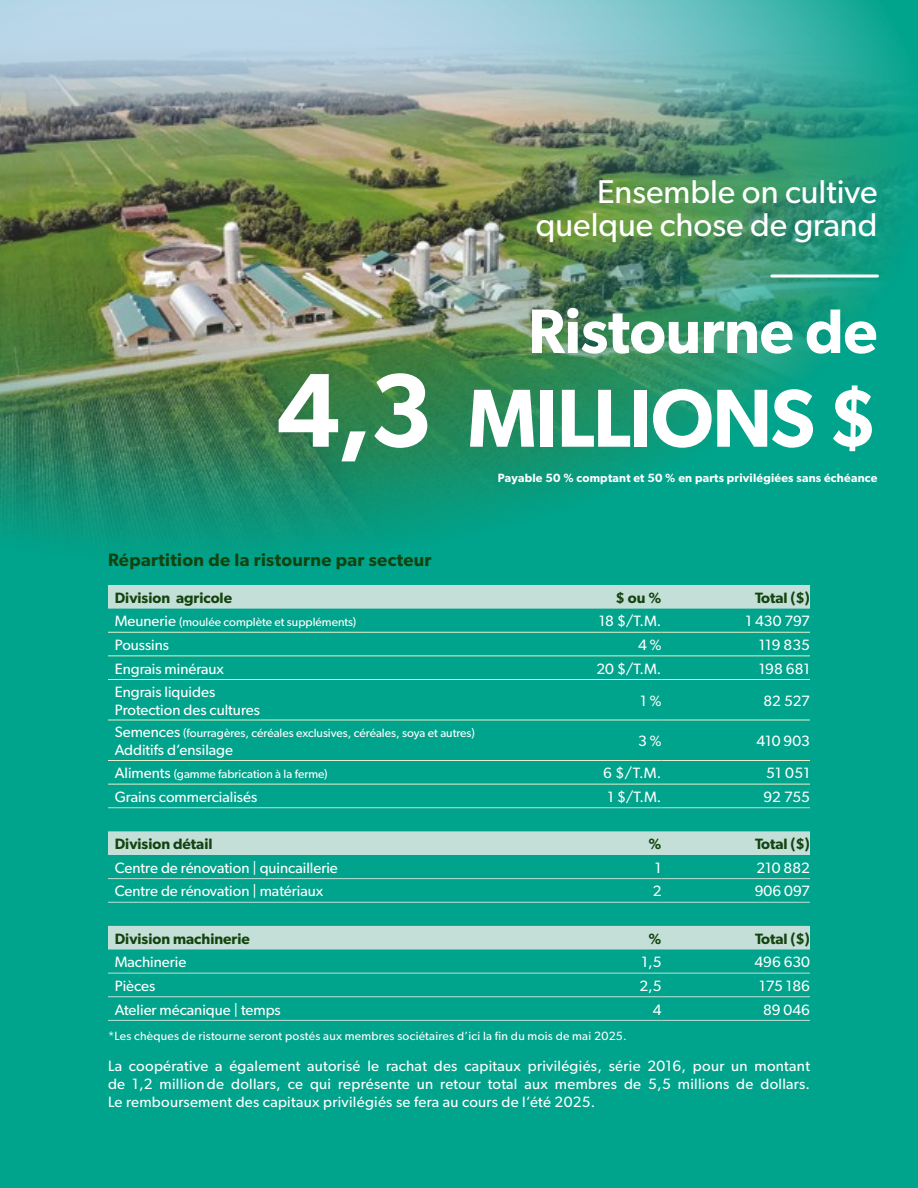
<style>
.page{position:relative;width:918px;height:1188px;background:#fff}
.page>*{position:absolute;margin:0;border:0;box-sizing:border-box;transform-origin:0 0}
.t1{font:600 82.5px "Gibson";letter-spacing:-.02em;color:#fff}
.t2{font:600 63px "Gibson";letter-spacing:-.005em;color:#fff}
.t3{font:33px/33px "Gibson";color:#fff;text-align:right}
.t4{font:600 18px "Gibson";letter-spacing:.02em;color:#13440f}
.t5{font:15px/18px "Gibson";color:#fff}
.t6{font:600 15px "Gibson";color:#13440f}
.t7{font:12px "Gibson";color:#fff}
.t8{font:12px "Gibson";letter-spacing:.02em;color:#fff}
.t9{font:600 12px "Gibson";letter-spacing:.02em;color:#fff}
.s1{font-size:105px}
.s2{font-size:15px}
</style>
<div class="page">
<div style="left:0;top:459px;width:918px;height:729px;background:#00a38b"></div>
<img style="left:0;top:0;width:918px;height:541px">
<hr style="left:772px;top:275px;width:105px;height:3px;background:#fff">
<svg style="left:108px;top:585px;width:702px;height:365px"></svg>
<hr style="left:108px;top:632px;width:405px;height:1px;background:#e9efca">
<hr style="left:513px;top:632px;width:149px;height:1px;background:#e9efca">
<hr style="left:662px;top:632px;width:148px;height:1px;background:#e9efca">
<hr style="left:108px;top:656px;width:405px;height:1px;background:#e9efca">
<hr style="left:513px;top:656px;width:149px;height:1px;background:#e9efca">
<hr style="left:662px;top:656px;width:148px;height:1px;background:#e9efca">
<hr style="left:108px;top:679px;width:405px;height:1px;background:#e9efca">
<hr style="left:513px;top:679px;width:149px;height:1px;background:#e9efca">
<hr style="left:662px;top:679px;width:148px;height:1px;background:#e9efca">
<hr style="left:108px;top:720px;width:405px;height:1px;background:#e9efca">
<hr style="left:513px;top:720px;width:149px;height:1px;background:#e9efca">
<hr style="left:662px;top:720px;width:148px;height:1px;background:#e9efca">
<hr style="left:108px;top:760px;width:405px;height:1px;background:#e9efca">
<hr style="left:513px;top:760px;width:149px;height:1px;background:#e9efca">
<hr style="left:662px;top:760px;width:148px;height:1px;background:#e9efca">
<hr style="left:108px;top:784px;width:405px;height:1px;background:#e9efca">
<hr style="left:513px;top:784px;width:149px;height:1px;background:#e9efca">
<hr style="left:662px;top:784px;width:148px;height:1px;background:#e9efca">
<hr style="left:108px;top:807px;width:405px;height:1px;background:#c4dfd7">
<hr style="left:513px;top:807px;width:149px;height:1px;background:#c4dfd7">
<hr style="left:662px;top:807px;width:148px;height:1px;background:#c4dfd7">
<hr style="left:108px;top:878px;width:405px;height:1px;background:#c4dfd7">
<hr style="left:513px;top:878px;width:149px;height:1px;background:#c4dfd7">
<hr style="left:662px;top:878px;width:148px;height:1px;background:#c4dfd7">
<hr style="left:108px;top:902px;width:405px;height:1px;background:#c4dfd7">
<hr style="left:513px;top:902px;width:149px;height:1px;background:#c4dfd7">
<hr style="left:662px;top:902px;width:148px;height:1px;background:#c4dfd7">
<hr style="left:108px;top:973px;width:405px;height:1px;background:#c4dfd7">
<hr style="left:513px;top:973px;width:149px;height:1px;background:#c4dfd7">
<hr style="left:662px;top:973px;width:148px;height:1px;background:#c4dfd7">
<hr style="left:108px;top:996px;width:405px;height:1px;background:#c4dfd7">
<hr style="left:513px;top:996px;width:149px;height:1px;background:#c4dfd7">
<hr style="left:662px;top:996px;width:148px;height:1px;background:#c4dfd7">
<hr style="left:108px;top:1020px;width:405px;height:1px;background:#c4dfd7">
<hr style="left:513px;top:1020px;width:149px;height:1px;background:#c4dfd7">
<hr style="left:662px;top:1020px;width:148px;height:1px;background:#c4dfd7">
<h3 class="t3" style="left:536px;top:175px;width:343px">Ensemble on cultive quelque chose de grand</h3>
<h2 class="t2" style="left:528px;top:294px;width:351px">Ristourne de</h2>
<h1 class="t1" style="left:276px;top:369px;width:603px"><span class="s1">4,3</span> MILLIONS $</h1>
<p class="t9" style="left:498px;top:471px;width:381px">Payable 50 % comptant et 50 % en parts privilégiées sans échéance</p>
<p class="t4" style="left:108px;top:549px;width:325px">Répartition de la ristourne par secteur</p>
<p class="t6" style="left:115px;top:589px;width:119px">Division agricole</p>
<p class="t6" style="left:616px;top:589px;width:47px">$ ou %</p>
<p class="t6" style="left:755px;top:589px;width:56px">Total ($)</p>
<p class="t7" style="left:115px;top:615px;width:243px"><span class="s2">Meunerie</span> (moulée complète et suppléments)</p>
<p class="t5" style="left:599px;top:612px;width:64px">18 $/T.M.</p>
<p class="t5" style="left:746px;top:612px;width:66px">1 430 797</p>
<p class="t5" style="left:115px;top:636px;width:56px">Poussins</p>
<p class="t5" style="left:638px;top:636px;width:25px">4 %</p>
<p class="t5" style="left:759px;top:636px;width:53px">119 835</p>
<p class="t5" style="left:115px;top:659px;width:111px">Engrais minéraux</p>
<p class="t5" style="left:596px;top:659px;width:67px">20 $/T.M.</p>
<p class="t5" style="left:759px;top:659px;width:53px">198 681</p>
<p class="t5" style="left:115px;top:682px;width:147px">Engrais liquides<br>Protection des cultures</p>
<p class="t5" style="left:640px;top:691px;width:23px">1 %</p>
<p class="t5" style="left:763px;top:691px;width:48px">82 527</p>
<p class="t7" style="left:115px;top:726px;width:362px"><span class="s2">Semences</span> (fourragères, céréales exclusives, céréales, soya et autres)</p>
<p class="t5" style="left:115px;top:741px;width:120px">Additifs d’ensilage</p>
<p class="t5" style="left:638px;top:732px;width:25px">3 %</p>
<p class="t5" style="left:757px;top:732px;width:55px">410 903</p>
<p class="t7" style="left:115px;top:767px;width:214px"><span class="s2">Aliments</span> (gamme fabrication à la ferme)</p>
<p class="t5" style="left:603px;top:764px;width:60px">6 $/T.M.</p>
<p class="t5" style="left:766px;top:764px;width:45px">51 051</p>
<p class="t5" style="left:115px;top:788px;width:144px">Grains commercialisés</p>
<p class="t5" style="left:608px;top:788px;width:55px">1 $/T.M.</p>
<p class="t5" style="left:764px;top:788px;width:48px">92 755</p>
<p class="t6" style="left:115px;top:835px;width:99px">Division détail</p>
<p class="t6" style="left:649px;top:835px;width:14px">%</p>
<p class="t6" style="left:755px;top:835px;width:56px">Total ($)</p>
<p class="t5" style="left:115px;top:858px;width:225px">Centre de rénovation | quincaillerie</p>
<p class="t5" style="left:655px;top:858px;width:8px">1</p>
<p class="t5" style="left:757px;top:858px;width:55px">210 882</p>
<p class="t5" style="left:115px;top:882px;width:210px">Centre de rénovation | matériaux</p>
<p class="t5" style="left:653px;top:882px;width:10px">2</p>
<p class="t5" style="left:755px;top:882px;width:57px">906 097</p>
<p class="t6" style="left:115px;top:930px;width:137px">Division machinerie</p>
<p class="t6" style="left:649px;top:930px;width:14px">%</p>
<p class="t6" style="left:755px;top:930px;width:56px">Total ($)</p>
<p class="t5" style="left:115px;top:953px;width:73px">Machinerie</p>
<p class="t5" style="left:642px;top:953px;width:21px">1,5</p>
<p class="t5" style="left:754px;top:953px;width:57px">496 630</p>
<p class="t5" style="left:115px;top:976px;width:42px">Pièces</p>
<p class="t5" style="left:639px;top:976px;width:24px">2,5</p>
<p class="t5" style="left:759px;top:976px;width:52px">175 186</p>
<p class="t5" style="left:115px;top:1000px;width:168px">Atelier mécanique | temps</p>
<p class="t5" style="left:653px;top:1000px;width:10px">4</p>
<p class="t5" style="left:763px;top:1000px;width:48px">89 046</p>
<p class="t8" style="left:108px;top:1028px;width:520px">*Les chèques de ristourne seront postés aux membres sociétaires d’ici la fin du mois de mai 2025.</p>
<p class="t5" style="left:108px;top:1057px;width:704px;text-align:justify">La coopérative a également autorisé le rachat des capitaux privilégiés, série 2016, pour un montant de 1,2 million de dollars, ce qui représente un retour total aux membres de 5,5 millions de dollars.<br>Le remboursement des capitaux privilégiés se fera au cours de l’été 2025.</p>
</div>
